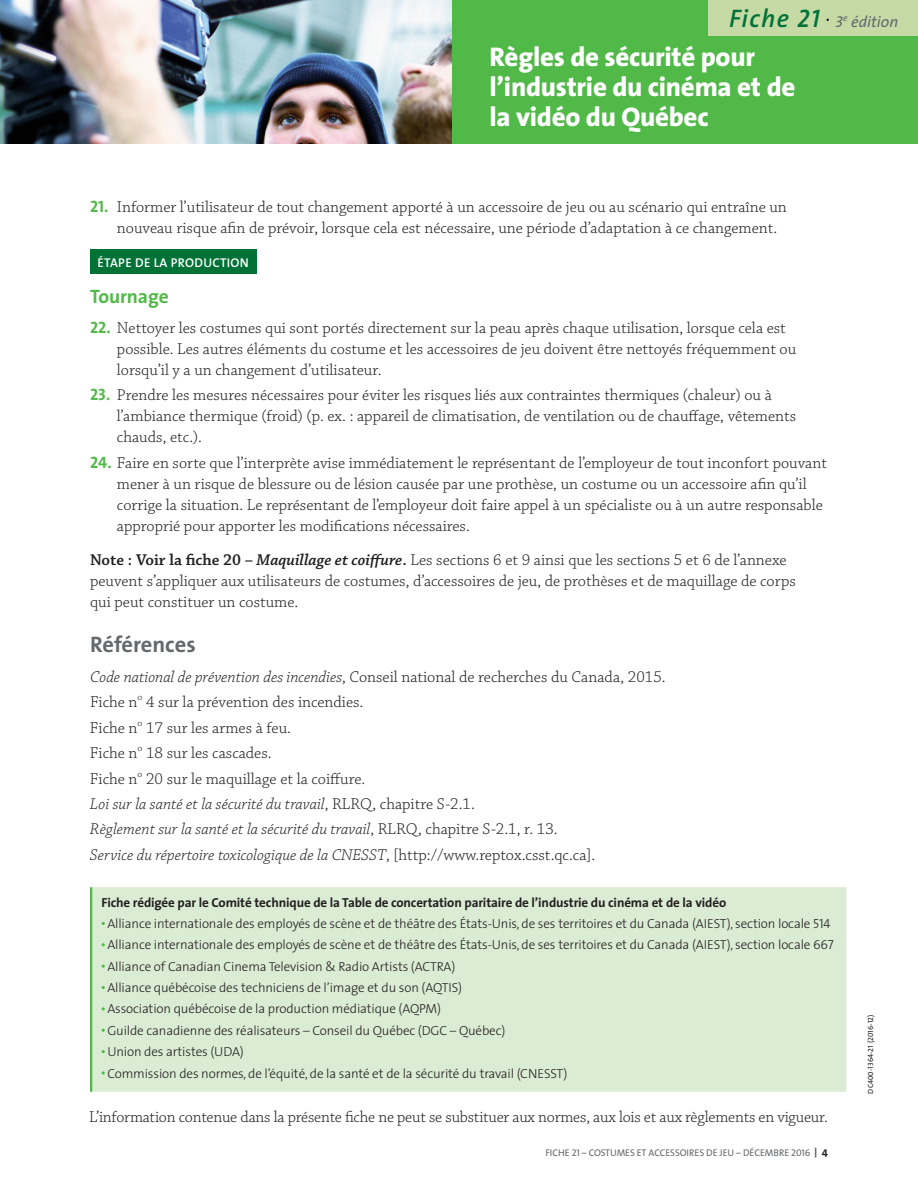
<style>
.page{position:relative;width:918px;height:1188px;background:#fff}
.page>*{position:absolute;margin:0;border:0;box-sizing:border-box;transform-origin:0 0}
.t1{font:800 27px/30px "The Sans";letter-spacing:-.01em;color:#fff}
.t2{font:700 22.5px "The Sans";color:#64696d}
.t3{font:700 19.5px "The Sans";letter-spacing:-.005em;color:#51b948}
.t4{font:300 16.5px/21px "Chaparral Pro";color:#231f20}
.t5{font:italic 15.75px "The Sans";color:#64696d}
.t6{font:300 13.2px/21.3px "The Sans";letter-spacing:-.01em;color:#231f20}
.t7{font:600 12.75px "The Sans";letter-spacing:.025em;color:#fff}
.t8{font:9.75px "The Sans Caps";letter-spacing:-.01em;color:#64696d}
.t9{font:7.5px "The Sans Caps";color:#231f20}
.s1{font-weight:600;font-size:25.5px;color:#007236}
.s2{font-family:"The Sans Semi Bold Caps";font-size:25.5px;color:#007236}
.s3{font-family:"The Sans Caps"}
.s4{font-family:"The Sans Bold Caps";font-weight:400;color:#51b948}
.s5{font-weight:600}
.s6{font-weight:600;font-style:italic}
.s7{font-style:italic}
.s8{font-weight:700}
.s9{font-family:"The Sans Light Caps";font-weight:400}
.s10{font-family:"The Sans Bold Caps";font-size:11.25px;color:#231f20}
</style>
<div class="page">
<div style="left:451px;top:0;width:467px;height:144px;background:#51b948"></div>
<img style="left:0;top:0;width:452px;height:144px">
<div style="left:708px;top:0;width:210px;height:36px;background:#c6daa6"></div>
<div style="left:91px;top:887px;width:756px;height:206px;background:#dbecd4"></div>
<hr style="left:846px;top:887px;width:2px;height:205px;background:#fff">
<hr style="left:90px;top:1092px;width:758px;height:1px;background:#fff">
<hr style="left:90px;top:887px;width:2px;height:205px;background:#51b948">
<div style="left:90px;top:250px;width:166px;height:24px;background:#007236"></div>
<p class="t5" style="left:729px;top:9px;width:171px"><span class="s1">Fiche</span> <span class="s2">21</span> <span class="s3">3</span><sup>e</sup> édition</p>
<h1 class="t1" style="left:490px;top:41px;width:308px">Règles de sécurité pour l’industrie du cinéma et de la vidéo du Québec</h1>
<p class="t4" style="left:117px;top:197px;width:671px;text-indent:-27px"><span class="s4">21.</span> Informer l’utilisateur de tout changement apporté à un accessoire de jeu ou au scénario qui entraîne un nouveau risque afin de prévoir, lorsque cela est nécessaire, une période d’adaptation à ce changement.</p>
<p class="t7" style="left:98px;top:252px;width:153px">ÉTAPE DE LA PRODUCTION</p>
<p class="t3" style="left:90px;top:280px;width:80px">Tournage</p>
<p class="t4" style="left:117px;top:318px;width:681px;text-indent:-27px"><span class="s4">22.</span> Nettoyer les costumes qui sont portés directement sur la peau après chaque utilisation, lorsque cela est possible. Les autres éléments du costume et les accessoires de jeu doivent être nettoyés fréquemment ou lorsqu’il y a un changement d’utilisateur.</p>
<p class="t4" style="left:117px;top:385px;width:681px;text-indent:-27px"><span class="s4">23.</span> Prendre les mesures nécessaires pour éviter les risques liés aux contraintes thermiques (chaleur) ou à l’ambiance thermique (froid) (p. ex. : appareil de climatisation, de ventilation ou de chauffage, vêtements chauds, etc.).</p>
<p class="t4" style="left:117px;top:453px;width:712px;text-indent:-27px"><span class="s4">24.</span> Faire en sorte que l’interprète avise immédiatement le représentant de l’employeur de tout inconfort pouvant mener à un risque de blessure ou de lésion causée par une prothèse, un costume ou un accessoire afin qu’il corrige la situation. Le représentant de l’employeur doit faire appel à un spécialiste ou à un autre responsable approprié pour apporter les modifications nécessaires.</p>
<p class="t4" style="left:90px;top:550px;width:707px"><span class="s5">Note : Voir la fiche 20 –</span> <span class="s6">Maquillage et coiffure</span><span class="s5">.</span> Les sections 6 et 9 ainsi que les sections 5 et 6 de l’annexe peuvent s’appliquer aux utilisateurs de costumes, d’accessoires de jeu, de prothèses et de maquillage de corps qui peut constituer un costume.</p>
<h2 class="t2" style="left:90px;top:625px;width:107px">Références</h2>
<p class="t4" style="left:90px;top:664px;width:577px;line-height:25.5px"><span class="s7">Code national de prévention des incendies</span>, Conseil national de recherches du Canada, 2015.<br>Fiche n<sup>o</sup> 4 sur la prévention des incendies.<br>Fiche n<sup>o</sup> 17 sur les armes à feu.<br>Fiche n<sup>o</sup> 18 sur les cascades.<br>Fiche n<sup>o</sup> 20 sur le maquillage et la coiffure.<br><span class="s7">Loi sur la santé et la sécurité du travail</span>, RLRQ, chapitre S-2.1.<br><span class="s7">Règlement sur la santé et la sécurité du travail</span>, RLRQ, chapitre S-2.1, r. 13.<br><span class="s7">Service du répertoire toxicologique de la CNESST</span>, [http://www.reptox.csst.qc.ca].</p>
<p class="t6" style="left:107px;top:891px;width:728px;text-indent:-6px"><span class="s8">Fiche rédigée par le Comité technique de la Table de concertation paritaire de l’industrie du cinéma et de la vidéo<br></span>Alliance internationale des employés de scène et de théâtre des États-Unis, de ses territoires et du Canada (AIEST), section locale <span class="s9">514<br></span>Alliance internationale des employés de scène et de théâtre des États-Unis, de ses territoires et du Canada (AIEST), section locale <span class="s9">667<br></span>Alliance of Canadian Cinema Television &amp; Radio Artists (ACTRA)<br>Alliance québécoise des techniciens de l’image et du son (AQTIS)<br>Association québécoise de la production médiatique (AQPM)<br>Guilde canadienne des réalisateurs – Conseil du Québec (DGC – Québec)<br>Union des artistes (UDA)<br>Commission des normes, de l’équité, de la santé et de la sécurité du travail (CNESST)</p>
<p class="t4" style="left:89px;top:1107px;width:740px">L’information contenue dans la présente fiche ne peut se substituer aux normes, aux lois et aux règlements en vigueur.</p>
<p class="t8" style="left:545px;top:1145px;width:284px">FICHE 21 – COSTUMES ET ACCESSOIRES DE JEU – DÉCEMBRE 2016 <sup>|</sup> <span class="s10">4</span></p>
<p class="t9" style="left:864px;top:1094px;width:80px;rotate:-90deg">DC400-1364-21 (2016-12)</p>
</div>
